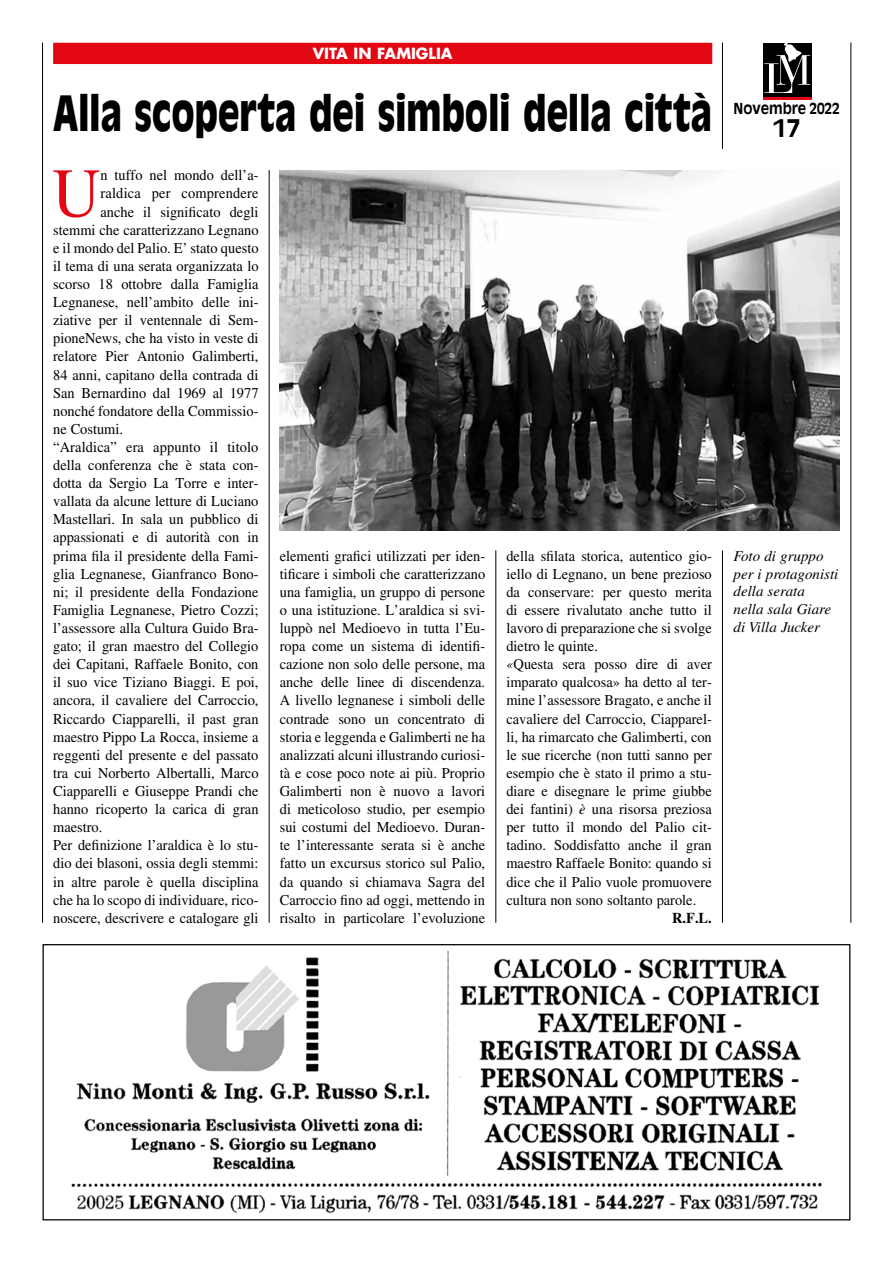
<style>
.page{position:relative;width:893px;height:1263px;background:#fff}
.page>*{position:absolute;margin:0;border:0;box-sizing:border-box;transform-origin:0 0}
.t1{font:69.75px "Times LT Std";color:#e30613;scale:.96 1}
.t2{font:900 48px "Antique Olive Std";letter-spacing:-.005em;color:#000;scale:.73 1}
.t3{font:700 24px "Antique Olive Std";color:#000}
.t4{font:15px/18.1px "Times LT Std";color:#000;scale:.96 1}
.t5{font:italic 15px/17.9px "Times LT Std";color:#000}
.t6{font:700 15px "Futura Std";color:#fff}
.t7{font:700 15px "Antique Olive Std";color:#000;scale:.91 1}
.t8{font:700 15px "Times LT Std";color:#000;scale:.96 1}
.s1{font-style:italic}
</style>
<div class="page">
<div style="left:763px;top:44px;width:48px;height:54px;background:#000"></div>
<hr style="left:763px;top:98px;width:48px;height:2px;background:#e30613">
<svg style="left:764px;top:43px;width:46px;height:50px"></svg>
<hr style="left:850px;top:43px;width:1px;height:880px;background:#000">
<div style="left:53px;top:43px;width:659px;height:21px;background:#e30613"></div>
<hr style="left:722px;top:43px;width:1px;height:106px;background:#000">
<hr style="left:722px;top:550px;width:1px;height:373px;background:#000">
<hr style="left:495px;top:550px;width:1px;height:373px;background:#000">
<hr style="left:269px;top:170px;width:1px;height:753px;background:#000">
<hr style="left:42px;top:43px;width:1px;height:880px;background:#000">
<img style="left:71px;top:950px;width:751px;height:263px">
<img style="left:280px;top:170px;width:560px;height:360px">
<p class="t6" style="left:313px;top:43px;width:141px">VITA IN FAMIGLIA</p>
<h2 class="t2" style="left:53px;top:84px;width:904px">Alla scoperta dei simboli della città</h2>
<h1 class="t1" style="left:52px;top:154px;width:52px">U</h1>
<p class="t4" style="left:101px;top:166px;width:166px">n tuffo nel mondo dell’a-</p>
<p class="t4" style="left:101px;top:184px;width:166px">raldica per comprendere</p>
<p class="t4" style="left:101px;top:202px;width:166px">anche il significato degli</p>
<p class="t4" style="left:53px;top:220px;width:215px">stemmi che caratterizzano Legnano</p>
<p class="t4" style="left:53px;top:239px;width:215px">e il mondo del Palio. E’ stato questo</p>
<p class="t4" style="left:53px;top:257px;width:215px">il tema di una serata organizzata lo</p>
<p class="t4" style="left:53px;top:275px;width:215px">scorso 18 ottobre dalla Famiglia</p>
<p class="t4" style="left:53px;top:293px;width:215px">Legnanese, nell’ambito delle ini-</p>
<p class="t4" style="left:53px;top:311px;width:215px">ziative per il ventennale di Sem-</p>
<p class="t4" style="left:53px;top:329px;width:215px">pioneNews, che ha visto in veste di</p>
<p class="t4" style="left:53px;top:347px;width:215px">relatore Pier Antonio Galimberti,</p>
<p class="t4" style="left:53px;top:365px;width:215px">84 anni, capitano della contrada di</p>
<p class="t4" style="left:53px;top:383px;width:215px">San Bernardino dal 1969 al 1977</p>
<p class="t4" style="left:53px;top:402px;width:215px">nonché fondatore della Commissio-</p>
<p class="t4" style="left:53px;top:420px;width:74px">ne Costumi.</p>
<p class="t4" style="left:53px;top:438px;width:215px">“Araldica” era appunto il titolo</p>
<p class="t4" style="left:53px;top:456px;width:215px">della conferenza che è stata con-</p>
<p class="t4" style="left:53px;top:474px;width:215px">dotta da Sergio La Torre e inter-</p>
<p class="t4" style="left:53px;top:492px;width:215px">vallata da alcune letture di Luciano</p>
<p class="t4" style="left:53px;top:510px;width:215px">Mastellari. In sala un pubblico di</p>
<p class="t4" style="left:53px;top:528px;width:215px">appassionati e di autorità con in</p>
<p class="t4" style="left:53px;top:546px;width:215px">prima fila il presidente della Fami-</p>
<p class="t4" style="left:53px;top:564px;width:215px">glia Legnanese, Gianfranco Bono-</p>
<p class="t4" style="left:53px;top:583px;width:215px">ni; il presidente della Fondazione</p>
<p class="t4" style="left:53px;top:601px;width:215px">Famiglia Legnanese, Pietro Cozzi;</p>
<p class="t4" style="left:53px;top:619px;width:215px">l’assessore alla Cultura Guido Bra-</p>
<p class="t4" style="left:53px;top:637px;width:215px">gato; il gran maestro del Collegio</p>
<p class="t4" style="left:53px;top:655px;width:215px">dei Capitani, Raffaele Bonito, con</p>
<p class="t4" style="left:53px;top:673px;width:215px">il suo vice Tiziano Biaggi. E poi,</p>
<p class="t4" style="left:53px;top:691px;width:215px">ancora, il cavaliere del Carroccio,</p>
<p class="t4" style="left:53px;top:709px;width:215px">Riccardo Ciapparelli, il past gran</p>
<p class="t4" style="left:53px;top:727px;width:215px">maestro Pippo La Rocca, insieme a</p>
<p class="t4" style="left:53px;top:746px;width:215px">reggenti del presente e del passato</p>
<p class="t4" style="left:53px;top:764px;width:215px">tra cui Norberto Albertalli, Marco</p>
<p class="t4" style="left:53px;top:782px;width:215px">Ciapparelli e Giuseppe Prandi che</p>
<p class="t4" style="left:53px;top:800px;width:215px">hanno ricoperto la carica di gran</p>
<p class="t4" style="left:53px;top:818px;width:53px">maestro.</p>
<p class="t4" style="left:53px;top:836px;width:215px">Per definizione l’araldica è lo stu-</p>
<p class="t4" style="left:53px;top:854px;width:215px">dio dei blasoni, ossia degli stemmi:</p>
<p class="t4" style="left:53px;top:872px;width:215px">in altre parole è quella disciplina</p>
<p class="t4" style="left:53px;top:890px;width:215px">che ha lo scopo di individuare, rico-</p>
<p class="t4" style="left:53px;top:908px;width:215px">noscere, descrivere e catalogare gli</p>
<p class="t4" style="left:280px;top:546px;width:215px;text-align:justify">elementi grafici utilizzati per iden&shy;tificare i simboli che caratterizzano una famiglia, un gruppo di persone o una istituzione. L’araldica si svi&shy;luppò nel Medioevo in tutta l’Eu&shy;ropa come un sistema di identifi&shy;cazione non solo delle persone, ma anche delle linee di discendenza.<br>A livello legnanese i simboli delle contrade sono un concentrato di storia e leggenda e Galimberti ne ha analizzati alcuni illustrando curiosi&shy;tà e cose poco note ai più. Proprio Galimberti non è nuovo a lavori di meticoloso studio, per esempio sui costumi del Medioevo. Duran&shy;te l’interessante serata si è anche fatto un excursus storico sul Palio, da quando si chiamava Sagra del Carroccio fino ad oggi, mettendo in risalto in particolare l’evoluzione</p>
<p class="t4" style="left:506px;top:546px;width:215px">della sfilata storica, autentico gio&shy;iello di Legnano, un bene prezioso da conservare: per questo merita di essere rivalutato anche tutto il lavoro di preparazione che si svolge dietro le quinte.<br><span class="s1">«</span>Questa sera posso dire di aver imparato qualcosa» ha detto al ter&shy;mine l’assessore Bragato, e anche il cavaliere del Carroccio, Ciapparel&shy;li, ha rimarcato che Galimberti, con le sue ricerche (non tutti sanno per esempio che è stato il primo a stu&shy;diare e disegnare le prime giubbe dei fantini) <span class="s1">è</span> una risorsa preziosa per tutto il mondo del Palio cit&shy;tadino. Soddisfatto anche il gran maestro Raffaele Bonito: quando si dice che il Palio vuole promuovere cultura non sono soltanto parole.</p>
<p class="t8" style="left:672px;top:909px;width:43px">R.F.L.</p>
<p class="t7" style="left:733px;top:99px;width:118px">Novembre 2022</p>
<h3 class="t3" style="left:773px;top:113px;width:28px">17</h3>
<p class="t5" style="left:733px;top:547px;width:106px">Foto di gruppo per i protagonisti della serata nella sala Giare di Villa Jucker</p>
</div>
